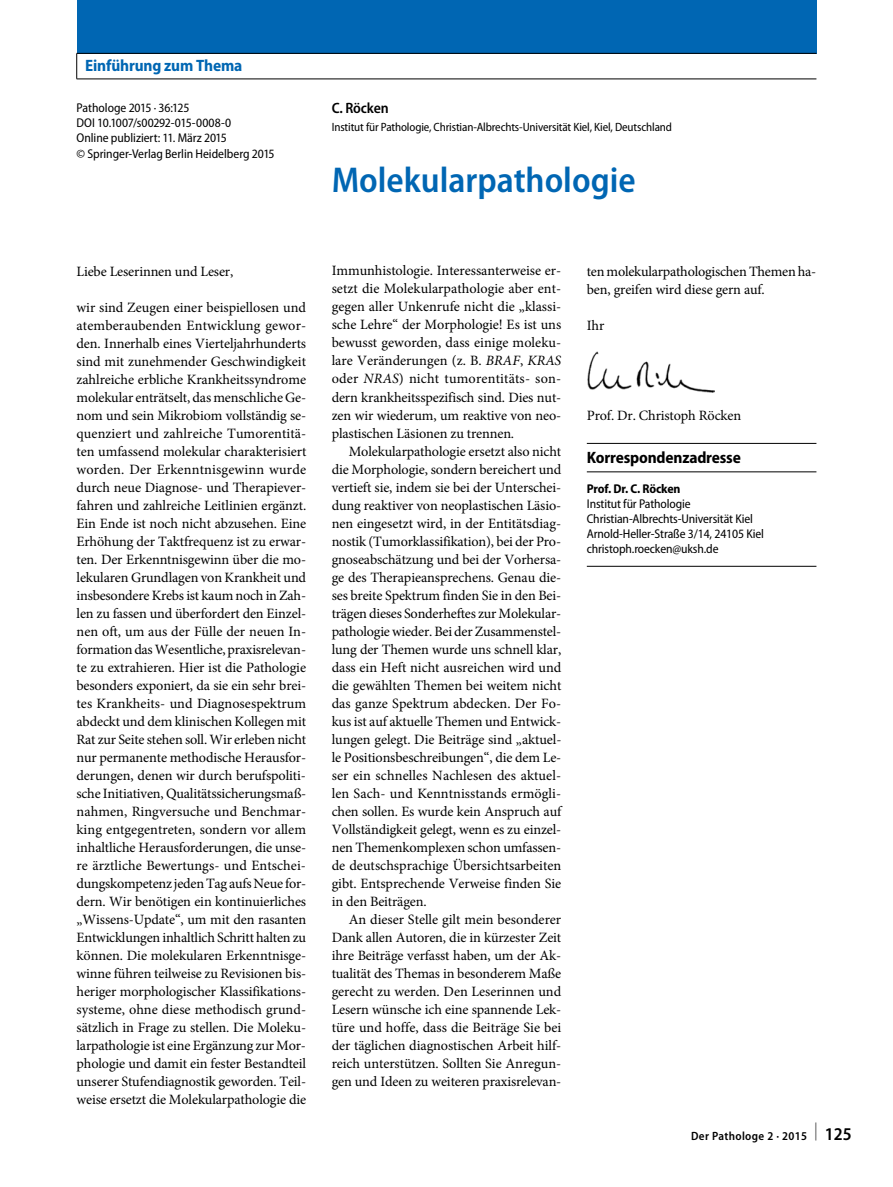
<style>
.page{position:relative;width:893px;height:1187px;background:#fff}
.page>*{position:absolute;margin:0;border:0;box-sizing:border-box;transform-origin:0 0}
.t1{font:600 semi-condensed 36px "Myriad Pro";color:#0066b3}
.t2{font:700 semi-condensed 16.5px "Myriad Pro";letter-spacing:-.01em;color:#000}
.t3{font:700 semi-condensed 16.5px "Myriad Pro";letter-spacing:-.005em;color:#0066b3}
.t4{font:600 semi-condensed 15px "Myriad Pro";letter-spacing:-.01em;color:#000}
.t5{font:14.25px/18px "Minion Pro";letter-spacing:-.01em;color:#000;text-align:justify}
.t6{font:semi-condensed 12.75px/15px "Myriad Pro";letter-spacing:-.01em;color:#000}
.t7{font:700 semi-condensed 12.75px "Myriad Pro";letter-spacing:-.01em;color:#000}
.t8{font:semi-condensed 12px "Myriad Pro";letter-spacing:-.01em;color:#000}
.t9{font:600 semi-condensed 12px "Myriad Pro";letter-spacing:.03em;color:#000}
.s1{font-style:italic}
.s2{font-size:18px}
</style>
<div class="page">
<hr style="left:587px;top:443px;width:229px;height:1px;background:#000">
<hr style="left:587px;top:471px;width:229px;height:1px;background:#000">
<hr style="left:587px;top:566px;width:229px;height:1px;background:#000">
<img style="left:587px;top:351px;width:127px;height:41px">
<div style="left:77px;top:0;width:739px;height:53px;background:#0066b3"></div>
<hr style="left:77px;top:53px;width:739px;height:1px;background:#000">
<hr style="left:77px;top:79px;width:739px;height:1px;background:#000">
<svg style="left:76px;top:54px;width:1px;height:25px"></svg>
<p class="t3" style="left:85px;top:56px;width:159px">Einführung zum Thema</p>
<p class="t6" style="left:77px;top:100px;width:200px">Pathologe 2015 · 36:125<br>DOI 10.1007/s00292-015-0008-0<br>Online publiziert: 11. März 2015<br>© Springer-Verlag Berlin Heidelberg 2015</p>
<p class="t4" style="left:332px;top:100px;width:58px">C. Röcken</p>
<p class="t8" style="left:332px;top:120px;width:342px">Institut für Pathologie, Christian-Albrechts-Universität Kiel, Kiel, Deutschland</p>
<h1 class="t1" style="left:332px;top:160px;width:305px">Molekularpathologie</h1>
<p class="t5" style="left:77px;top:262px;width:158px">Liebe Leserinnen und Leser,</p>
<p class="t5" style="left:77px;top:298px;width:231px;text-align:left">wir sind Zeugen einer beispiellosen und atemberaubenden Entwicklung gewor&shy;den. Innerhalb eines Vierteljahrhunderts sind mit zunehmender Geschwindigkeit zahlreiche erbliche Krankheitssyndrome molekular enträtselt, das menschliche Ge&shy;nom und sein Mikrobiom vollständig se&shy;quenziert und zahlreiche Tumorentitä&shy;ten umfassend molekular charakterisiert worden. Der Erkenntnisgewinn wurde durch neue Diagnose- und Therapiever&shy;fahren und zahlreiche Leitlinien ergänzt.<br>Ein Ende ist noch nicht abzusehen. Eine Erhöhung der Taktfrequenz ist zu erwar&shy;ten. Der Erkenntnisgewinn über die mo&shy;lekularen Grundlagen von Krankheit und insbesondere Krebs ist kaum noch in Zah&shy;len zu fassen und überfordert den Einzel&shy;nen oft, um aus der Fülle der neuen In&shy;formation das Wesentliche, praxisrelevan&shy;te zu extrahieren. Hier ist die Pathologie besonders exponiert, da sie ein sehr brei&shy;tes Krankheits- und Diagnosespektrum abdeckt und dem klinischen Kollegen mit Rat zur Seite stehen soll. Wir erleben nicht nur permanente methodische Herausfor&shy;derungen, denen wir durch berufspoliti&shy;sche Initiativen, Qualitätssicherungsmaß&shy;nahmen, Ringversuche und Benchmar&shy;king entgegentreten, sondern vor allem inhaltliche Herausforderungen, die unse&shy;re ärztliche Bewertungs- und Entschei&shy;dungskompetenz jeden Tag aufs Neue for&shy;dern. Wir benötigen ein kontinuierliches „Wissens-Update“, um mit den rasanten Entwicklungen inhaltlich Schritt halten zu können. Die molekularen Erkenntnisge&shy;winne führen teilweise zu Revisionen bis&shy;heriger morphologischer Klassifikations&shy;systeme, ohne diese methodisch grund&shy;sätzlich in Frage zu stellen. Die Moleku&shy;larpathologie ist eine Ergänzung zur Mor&shy;phologie und damit ein fester Bestandteil unserer Stufendiagnostik geworden. Teil&shy;weise ersetzt die Molekularpathologie die</p>
<p class="t5" style="left:332px;top:262px;width:231px">Immunhistologie. Interessanterweise er&shy;setzt die Molekularpathologie aber ent&shy;gegen aller Unkenrufe nicht die „klassi&shy;sche Lehre“ der Morphologie! Es ist uns bewusst geworden, dass einige moleku&shy;lare Veränderungen (z. B. <span class="s1">BRAF</span>, <span class="s1">KRAS </span>oder <span class="s1">NRAS</span>) nicht tumorentitäts- son&shy;dern krankheitsspezifisch sind. Dies nut&shy;zen wir wiederum, um reaktive von neo&shy;plastischen Läsionen zu trennen.</p>
<p class="t5" style="left:332px;top:442px;width:231px;text-indent:17px">Molekularpathologie ersetzt also nicht die Morphologie, sondern bereichert und vertieft sie, indem sie bei der Unterschei&shy;dung reaktiver von neoplastischen Läsio&shy;nen eingesetzt wird, in der Entitätsdiag&shy;nostik (Tumorklassifikation), bei der Pro&shy;gnoseabschätzung und bei der Vorhersa&shy;ge des Therapieansprechens. Genau die&shy;ses breite Spektrum finden Sie in den Bei&shy;trägen dieses Sonderheftes zur Molekular&shy;pathologie wieder. Bei der Zusammenstel&shy;lung der Themen wurde uns schnell klar, dass ein Heft nicht ausreichen wird und die gewählten Themen bei weitem nicht das ganze Spektrum abdecken. Der Fo&shy;kus ist auf aktuelle Themen und Entwick&shy;lungen gelegt. Die Beiträge sind „aktuel&shy;le Positionsbeschreibungen“, die dem Le&shy;ser ein schnelles Nachlesen des aktuel&shy;len Sach- und Kenntnisstands ermögli&shy;chen sollen. Es wurde kein Anspruch auf Vollständigkeit gelegt, wenn es zu einzel&shy;nen Themenkomplexen schon umfassen&shy;de deutschsprachige Übersichtsarbeiten gibt. Entsprechende Verweise finden Sie in den Beiträgen.</p>
<p class="t5" style="left:332px;top:910px;width:231px;text-indent:17px">An dieser Stelle gilt mein besonderer Dank allen Autoren, die in kürzester Zeit ihre Beiträge verfasst haben, um der Ak&shy;tualität des Themas in besonderem Maße gerecht zu werden. Den Leserinnen und Lesern wünsche ich eine spannende Lek&shy;türe und hoffe, dass die Beiträge Sie bei der täglichen diagnostischen Arbeit hilf&shy;reich unterstützen. Sollten Sie Anregun&shy;gen und Ideen zu weiteren praxisrelevan-</p>
<p class="t5" style="left:587px;top:262px;width:229px">ten molekularpathologischen Themen ha&shy;ben, greifen wird diese gern auf.</p>
<p class="t5" style="left:587px;top:316px;width:19px">Ihr</p>
<p class="t5" style="left:587px;top:406px;width:156px">Prof. Dr. Christoph Röcken</p>
<p class="t2" style="left:587px;top:448px;width:156px">Korrespondenzadresse</p>
<p class="t7" style="left:587px;top:482px;width:95px">Prof. Dr. C. Röcken</p>
<p class="t6" style="left:587px;top:496px;width:179px">Institut für Pathologie Christian-Albrechts-Universität Kiel Arnold-Heller-Straße 3/14, 24105 Kiel christoph.roecken@uksh.de</p>
<p class="t9" style="left:691px;top:1129px;width:162px">Der Pathologe 2 · 2015 <sup>|</sup> <span class="s2">125</span></p>
</div>
